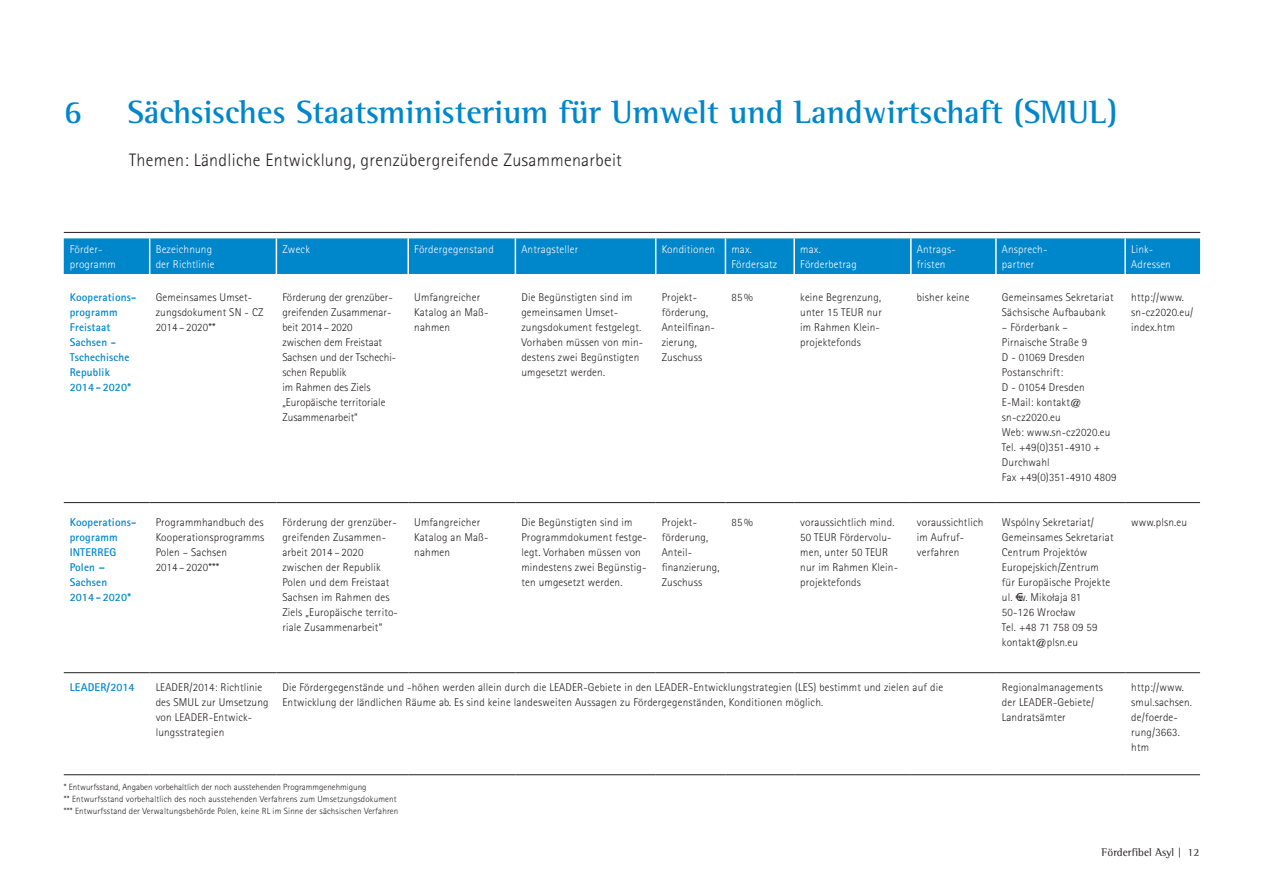
<style>
.page{position:relative;width:1263px;height:893px;background:#fff}
.page>*{position:absolute;margin:0;border:0;box-sizing:border-box;transform-origin:0 0}
.t1{font:700 33px "Rotis Semi Serif";color:#0086cb}
.t2{font:300 18px "Rotis Sans Serif";letter-spacing:.015em;color:#231f20}
.t3{font:300 11.25px/15px "Rotis Sans Serif";letter-spacing:.015em;color:#231f20}
.t4{font:300 11.25px/15px "Rotis Sans Serif";letter-spacing:.015em;color:#fff}
.t5{font:700 11.25px/15px "Rotis Sans Serif";letter-spacing:.015em;color:#0086cb}
.t6{font:11.25px "Rotis Semi Serif";letter-spacing:.01em;color:#231f20}
.t7{font:300 9px/12px "Rotis Sans Serif";letter-spacing:.015em;color:#231f20}
</style>
<div class="page">
<hr style="left:64px;top:232px;width:1136px;height:1px;background:#231f20">
<div style="left:64px;top:238px;width:1136px;height:36px;background:#0086cb"></div>
<hr style="left:149px;top:238px;width:1px;height:36px;background:#fff">
<hr style="left:276px;top:238px;width:1px;height:36px;background:#fff">
<hr style="left:407px;top:238px;width:2px;height:36px;background:#fff">
<hr style="left:515px;top:238px;width:1px;height:36px;background:#fff">
<hr style="left:655px;top:238px;width:1px;height:36px;background:#fff">
<hr style="left:725px;top:238px;width:1px;height:36px;background:#fff">
<hr style="left:793px;top:238px;width:2px;height:36px;background:#fff">
<hr style="left:910px;top:238px;width:2px;height:36px;background:#fff">
<hr style="left:995px;top:238px;width:2px;height:36px;background:#fff">
<hr style="left:1124px;top:238px;width:2px;height:36px;background:#fff">
<hr style="left:64px;top:502px;width:86px;height:1px;background:#231f20">
<hr style="left:150px;top:502px;width:126px;height:1px;background:#231f20">
<hr style="left:276px;top:502px;width:132px;height:1px;background:#231f20">
<hr style="left:408px;top:502px;width:107px;height:1px;background:#231f20">
<hr style="left:515px;top:502px;width:141px;height:1px;background:#231f20">
<hr style="left:656px;top:502px;width:69px;height:1px;background:#231f20">
<hr style="left:725px;top:502px;width:69px;height:1px;background:#231f20">
<hr style="left:794px;top:502px;width:117px;height:1px;background:#231f20">
<hr style="left:911px;top:502px;width:85px;height:1px;background:#231f20">
<hr style="left:996px;top:502px;width:129px;height:1px;background:#231f20">
<hr style="left:1125px;top:502px;width:75px;height:1px;background:#231f20">
<hr style="left:64px;top:672px;width:86px;height:1px;background:#231f20">
<hr style="left:150px;top:672px;width:126px;height:1px;background:#231f20">
<hr style="left:276px;top:672px;width:132px;height:1px;background:#231f20">
<hr style="left:408px;top:672px;width:107px;height:1px;background:#231f20">
<hr style="left:515px;top:672px;width:141px;height:1px;background:#231f20">
<hr style="left:656px;top:672px;width:69px;height:1px;background:#231f20">
<hr style="left:725px;top:672px;width:69px;height:1px;background:#231f20">
<hr style="left:794px;top:672px;width:117px;height:1px;background:#231f20">
<hr style="left:911px;top:672px;width:85px;height:1px;background:#231f20">
<hr style="left:996px;top:672px;width:129px;height:1px;background:#231f20">
<hr style="left:1125px;top:672px;width:75px;height:1px;background:#231f20">
<hr style="left:64px;top:774px;width:86px;height:1px;background:#231f20">
<hr style="left:150px;top:774px;width:126px;height:1px;background:#231f20">
<hr style="left:276px;top:774px;width:132px;height:1px;background:#231f20">
<hr style="left:408px;top:774px;width:107px;height:1px;background:#231f20">
<hr style="left:515px;top:774px;width:141px;height:1px;background:#231f20">
<hr style="left:656px;top:774px;width:69px;height:1px;background:#231f20">
<hr style="left:725px;top:774px;width:69px;height:1px;background:#231f20">
<hr style="left:794px;top:774px;width:117px;height:1px;background:#231f20">
<hr style="left:911px;top:774px;width:85px;height:1px;background:#231f20">
<hr style="left:996px;top:774px;width:129px;height:1px;background:#231f20">
<hr style="left:1125px;top:774px;width:75px;height:1px;background:#231f20">
<h1 class="t1" style="left:64px;top:92px;width:20px">6</h1>
<h1 class="t1" style="left:128px;top:92px;width:991px">Sächsisches Staatsministerium für Umwelt und Landwirtschaft (SMUL)</h1>
<h2 class="t2" style="left:129px;top:150px;width:494px">Themen: Ländliche Entwicklung, grenzübergreifende Zusammenarbeit</h2>
<p class="t4" style="left:70px;top:242px;width:48px">Förder&shy;programm</p>
<p class="t4" style="left:156px;top:242px;width:60px">Bezeichnung der Richtlinie</p>
<p class="t4" style="left:282px;top:242px;width:29px">Zweck</p>
<p class="t4" style="left:414px;top:242px;width:81px">Fördergegenstand</p>
<p class="t4" style="left:521px;top:242px;width:59px">Antragsteller</p>
<p class="t4" style="left:662px;top:242px;width:55px">Konditionen</p>
<p class="t4" style="left:731px;top:242px;width:47px">max.<br>Fördersatz</p>
<p class="t4" style="left:800px;top:242px;width:58px">max.<br>Förderbetrag</p>
<p class="t4" style="left:917px;top:242px;width:40px">Antrags&shy;fristen</p>
<p class="t4" style="left:1002px;top:242px;width:47px">Ansprech&shy;partner</p>
<p class="t4" style="left:1131px;top:242px;width:41px">Link-<br>Adressen</p>
<p class="t5" style="left:70px;top:290px;width:68px">Kooperations&shy;programm<br>Freistaat<br>Sachsen -<br>Tschechische<br>Republik<br>2014 - 2020*</p>
<p class="t3" style="left:156px;top:290px;width:109px">Gemeinsames Umset&shy;zungsdokument SN - CZ<br>2014 – 2020**</p>
<p class="t3" style="left:282px;top:290px;width:115px">Förderung der grenzüber&shy;greifenden Zusammenar&shy;beit 2014 – 2020<br>zwischen dem Freistaat<br>Sachsen und der Tschechi&shy;schen Republik<br>im Rahmen des Ziels „Europäische territoriale<br>Zusammenarbeit“</p>
<p class="t3" style="left:414px;top:290px;width:76px">Umfangreicher<br>Katalog an Maß&shy;nahmen</p>
<p class="t3" style="left:521px;top:290px;width:123px">Die Begünstigten sind im gemeinsamen Umset&shy;zungsdokument festgelegt.<br>Vorhaben müssen von min&shy;destens zwei Begünstigten umgesetzt werden.</p>
<p class="t3" style="left:662px;top:290px;width:53px">Projekt&shy;förderung,<br>Anteilfinan&shy;zierung,<br>Zuschuss</p>
<p class="t3" style="left:731px;top:290px;width:23px">85%</p>
<p class="t3" style="left:800px;top:290px;width:83px">keine Begrenzung, unter 15 TEUR nur im Rahmen Klein&shy;projektefonds</p>
<p class="t3" style="left:917px;top:290px;width:54px">bisher keine</p>
<p class="t3" style="left:1002px;top:290px;width:113px">Gemeinsames Sekretariat<br>Sächsische Aufbaubank</p>
<p class="t3" style="left:1131px;top:290px;width:64px">http://www. sn-cz2020.eu/ index.htm</p>
<p class="t3" style="left:1002px;top:320px;width:116px">– Förderbank –<br>Pirnaische Straße 9<br>D - 01069 Dresden<br>Postanschrift:<br>D - 01054 Dresden<br>E-Mail: kontakt@ sn-cz2020.eu<br>Web: www.sn-cz2020.eu<br>Tel. +49(0)351-4910 +<br>Durchwahl<br>Fax +49(0)351-4910 4809</p>
<p class="t5" style="left:70px;top:515px;width:67px">Kooperations&shy;programm<br>INTERREG<br>Polen –<br>Sachsen<br>2014 - 2020*</p>
<p class="t3" style="left:156px;top:515px;width:110px">Programmhandbuch des<br>Kooperationsprogramms<br>Polen – Sachsen<br>2014 – 2020***</p>
<p class="t3" style="left:282px;top:515px;width:117px">Förderung der grenzüber&shy;greifenden Zusammen&shy;arbeit 2014 – 2020 zwischen der Republik<br>Polen und dem Freistaat<br>Sachsen im Rahmen des<br>Ziels „Europäische territo&shy;riale Zusammenarbeit“</p>
<p class="t3" style="left:414px;top:515px;width:76px">Umfangreicher<br>Katalog an Maß&shy;nahmen</p>
<p class="t3" style="left:521px;top:515px;width:127px">Die Begünstigten sind im<br>Programmdokument festge&shy;legt. Vorhaben müssen von mindestens zwei Begünstig&shy;ten umgesetzt werden.</p>
<p class="t3" style="left:662px;top:515px;width:59px">Projekt&shy;förderung,<br>Anteil&shy;finanzierung,<br>Zuschuss</p>
<p class="t3" style="left:731px;top:515px;width:23px">85%</p>
<p class="t3" style="left:800px;top:515px;width:99px">voraussichtlich mind.<br>50 TEUR Fördervolu&shy;men, unter 50 TEUR nur im Rahmen Klein&shy;projektefonds</p>
<p class="t3" style="left:917px;top:515px;width:68px">voraussichtlich im Aufruf&shy;verfahren</p>
<p class="t3" style="left:1002px;top:515px;width:113px">Wspólny Sekretariat/<br>Gemeinsames Sekretariat<br>Centrum Projektów<br>Europejskich/Zentrum für Europäische Projekte ul. w. Mikołaja 81<br>50-126 Wrocław<br>Tel. +48 71 758 09 59 kontakt@plsn.eu</p>
<p class="t3" style="left:1131px;top:515px;width:57px">www.plsn.eu</p>
<p class="t5" style="left:70px;top:679px;width:66px">LEADER/2014</p>
<p class="t3" style="left:156px;top:680px;width:114px">LEADER/2014: Richtlinie des SMUL zur Umsetzung von LEADER-Entwick&shy;lungsstrategien</p>
<p class="t3" style="left:282px;top:680px;width:662px">Die Fördergegenstände und -höhen werden allein durch die LEADER-Gebiete in den LEADER-Entwicklungstrategien (LES) bestimmt und zielen auf die<br>Entwicklung der ländlichen Räume ab. Es sind keine landesweiten Aussagen zu Fördergegenständen, Konditionen möglich.</p>
<p class="t3" style="left:1002px;top:680px;width:102px">Regionalmanagements der LEADER-Gebiete/<br>Landratsämter</p>
<p class="t3" style="left:1131px;top:680px;width:62px">http://www. smul.sachsen. de/foerde&shy;rung/3663. htm</p>
<p class="t7" style="left:64px;top:781px;width:336px">* Entwurfsstand, Angaben vorbehaltlich der noch ausstehenden Programmgenehmigung<br>** Entwurfsstand vorbehaltlich des noch ausstehenden Verfahrens zum Umsetzungsdokument *** Entwurfsstand der Verwaltungsbehörde Polen, keine RL im Sinne der sächsischen Verfahren</p>
<p class="t6" style="left:1102px;top:846px;width:99px">Förderfibel Asyl | 12</p>
</div>
